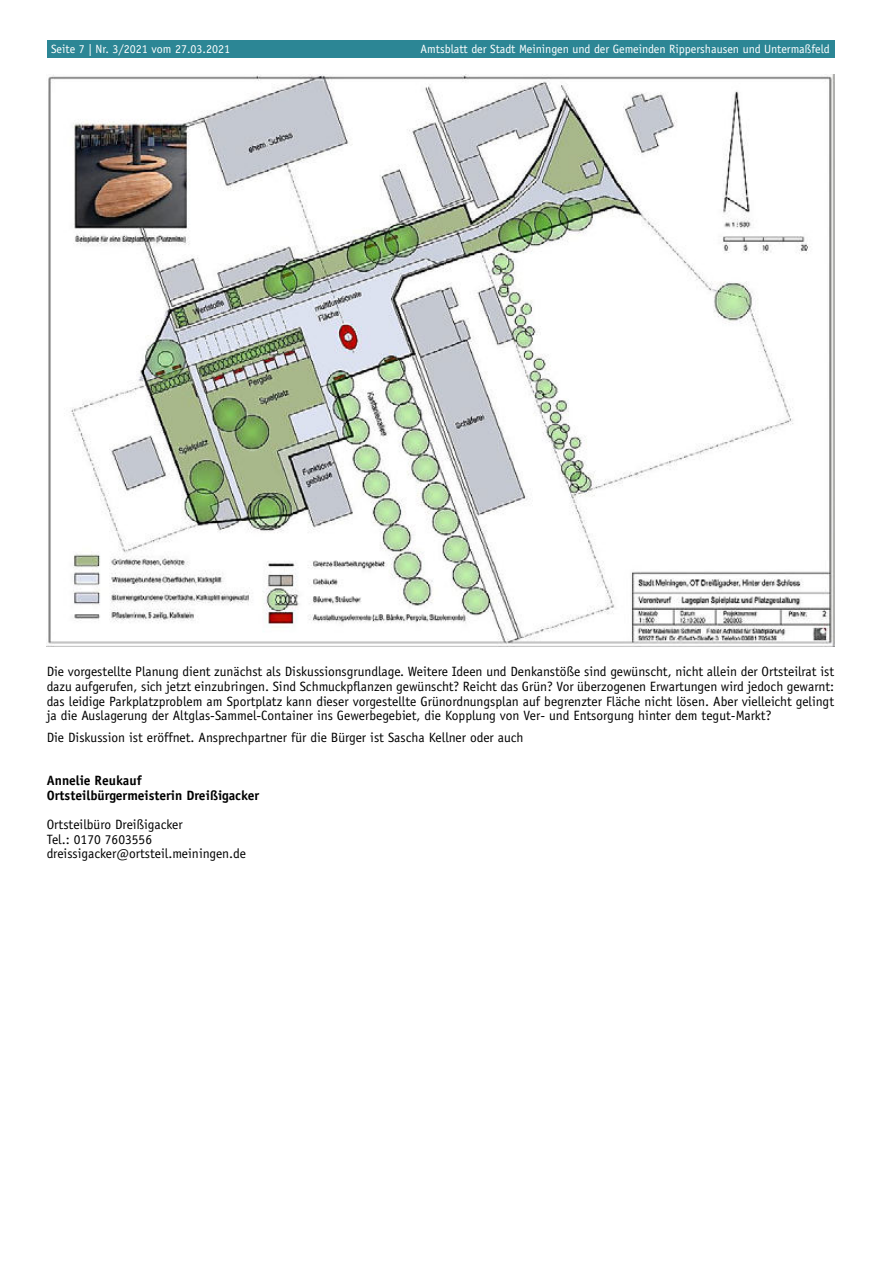
<style>
.page{position:relative;width:881px;height:1263px;background:#fff}
.page>*{position:absolute;margin:0;border:0;box-sizing:border-box;transform-origin:0 0}
.t1{font:13.5px/14.7px "Officina Sans LT";color:#000;text-align:justify}
.t2{font:700 13.5px/14.7px "Officina Sans LT";color:#000}
.t3{font:12px "Officina Sans LT";color:#fff}
</style>
<div class="page">
<div style="left:47px;top:40px;width:786px;height:17px;background:#2c8695"></div>
<img style="left:47px;top:74px;width:786px;height:573px">
<p class="t3" style="left:51px;top:43px;width:180px">Seite 7 | Nr. 3/2021 vom 27.03.2021</p>
<p class="t3" style="left:420px;top:43px;width:411px">Amtsblatt der Stadt Meiningen und der Gemeinden Rippershausen und Untermaßfeld</p>
<p class="t1" style="left:47px;top:665px;width:788px">Die vorgestellte Planung dient zunächst als Diskussionsgrundlage. Weitere Ideen und Denkanstöße sind gewünscht, nicht allein der Ortsteilrat ist dazu aufgerufen, sich jetzt einzubringen. Sind Schmuckpflanzen gewünscht? Reicht das Grün? Vor überzogenen Erwartungen wird jedoch gewarnt: das leidige Parkplatzproblem am Sportplatz kann dieser vorgestellte Grünordnungsplan auf begrenzter Fläche nicht lösen. Aber vielleicht gelingt ja die Auslagerung der Altglas-Sammel-Container ins Gewerbegebiet, die Kopplung von Ver- und Entsorgung hinter dem tegut-Markt?</p>
<p class="t1" style="left:47px;top:730px;width:478px">Die Diskussion ist eröffnet. Ansprechpartner für die Bürger ist Sascha Kellner oder auch</p>
<p class="t2" style="left:47px;top:773px;width:214px">Annelie Reukauf<br>Ortsteilbürgermeisterin Dreißigacker</p>
<p class="t1" style="left:47px;top:817px;width:201px;text-align:left">Ortsteilbüro Dreißigacker<br>Tel.: 0170 7603556 dreissigacker@ortsteil.meiningen.de</p>
</div>
